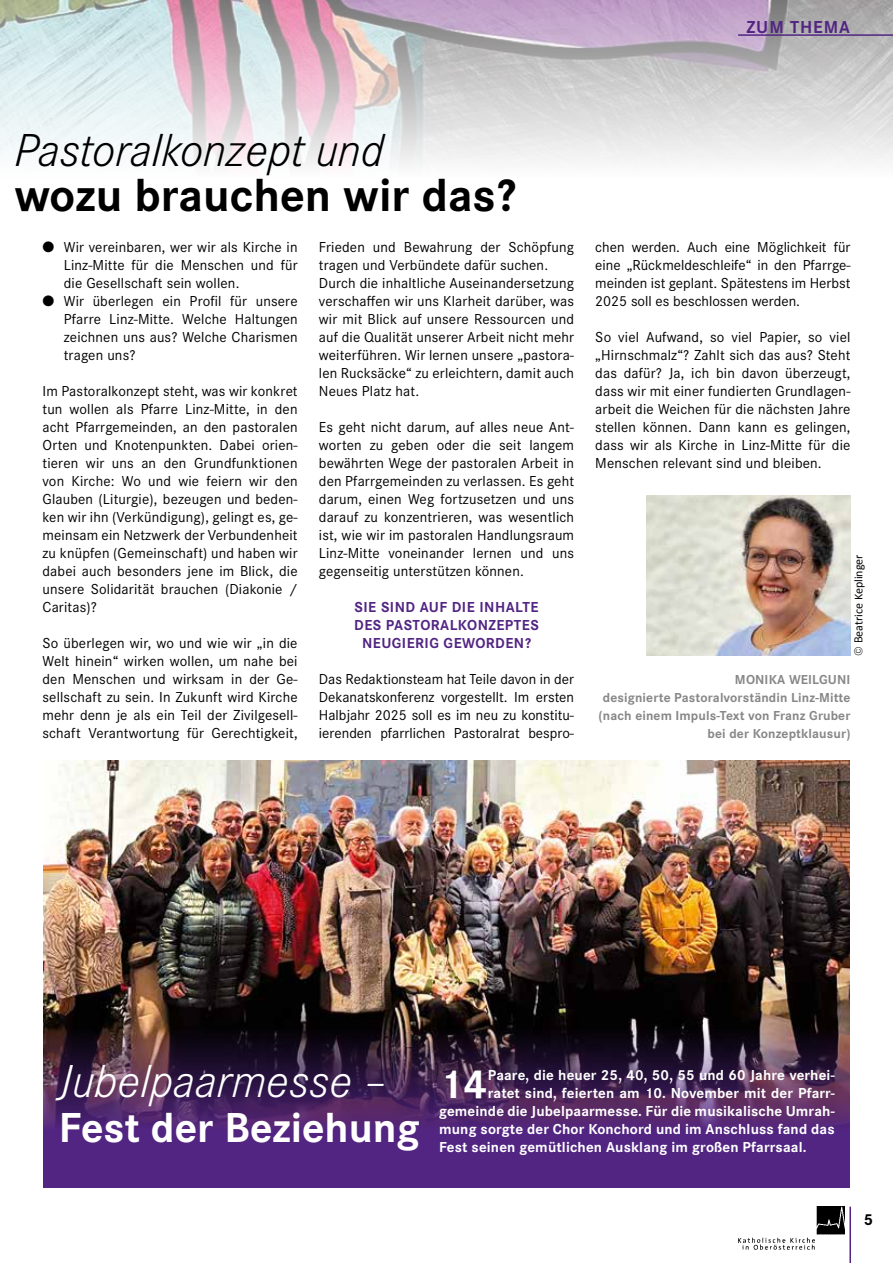
<style>
.page{position:relative;width:893px;height:1263px;background:#fff}
.page>*{position:absolute;margin:0;border:0;box-sizing:border-box;transform-origin:0 0}
.t1{font:700 48px "Corporate S";color:#000}
.t2{font:italic 300 48px "Corporate S";color:#000}
.t3{font:italic 300 48px "Corporate S";color:#fff}
.t4{font:700 43.5px "Corporate S";color:#fff}
.t5{font:700 42px "Corporate S";color:#fff}
.t6{font:700 18px "Corporate S";letter-spacing:.05em;color:#522583}
.t7{font:700 16.5px "Corporate S";color:#000}
.t8{font:15px/18px "Corporate S";letter-spacing:.01em;color:#000;text-align:justify}
.t9{font:700 15px "Corporate S";letter-spacing:.01em;color:#fff}
.t10{font:700 15px/18px "Corporate S";letter-spacing:.03em;color:#522583;text-align:center}
.t11{font:700 13.5px/18px "Corporate S";letter-spacing:.01em;color:#878787;text-align:right}
.t12{font:12px "Calibri";color:#000}
.s1{font-family:"Corporate S";font-weight:300}
.s2{font-family:"Corporate S"}
</style>
<div class="page">
<img style="left:43px;top:760px;width:807px;height:417px">
<svg style="left:43px;top:1027px;width:806px;height:160px;background:#46245e"></svg>
<img style="left:0;top:0;width:893px;height:165px">
<img style="left:738px;top:1206px;width:106px;height:43px">
<hr style="left:849px;top:1206px;width:2px;height:57px;background:#522583">
<hr style="left:738px;top:34px;width:155px;height:2px;background:#522583">
<img style="left:646px;top:496px;width:204px;height:160px">
<p class="t6" style="left:746px;top:15px;width:105px">ZUM THEMA</p>
<h1 class="t2" style="left:14px;top:119px;width:371px">Pastoralkonzept und</h1>
<h1 class="t1" style="left:14px;top:161px;width:503px">wozu brauchen wir das?</h1>
<p class="t8" style="left:64px;top:237px;width:235px;text-indent:-21px">● Wir vereinbaren, wer wir als Kirche in Linz-Mitte für die Menschen und für die Gesellschaft sein wollen.</p>
<p class="t8" style="left:64px;top:291px;width:235px;text-indent:-21px">● Wir überlegen ein Profil für unsere Pfarre Linz-Mitte. Welche Haltungen zeichnen uns aus? Welche Charismen tragen uns?</p>
<p class="t8" style="left:43px;top:381px;width:257px">Im Pastoralkonzept steht, was wir konkret tun wollen als Pfarre Linz-Mitte, in den acht Pfarrgemeinden, an den pastoralen Orten und Knotenpunkten. Dabei orien&shy;tieren wir uns an den Grundfunktionen von Kirche: Wo und wie feiern wir den Glauben (Liturgie), bezeugen und beden&shy;ken wir ihn (Verkündigung), gelingt es, ge&shy;meinsam ein Netzwerk der Verbundenheit zu knüpfen (Gemeinschaft) und haben wir dabei auch besonders jene im Blick, die unsere Solidarität brauchen (Diakonie / Caritas)?</p>
<p class="t8" style="left:43px;top:633px;width:257px">So überlegen wir, wo und wie wir „in die Welt hinein“ wirken wollen, um nahe bei den Menschen und wirksam in der Ge&shy;sellschaft zu sein. In Zukunft wird Kirche mehr denn je als ein Teil der Zivilgesell&shy;schaft Verantwortung für Gerechtigkeit,</p>
<p class="t8" style="left:319px;top:237px;width:257px;text-align:left">Frieden und Bewahrung der Schöpfung tragen und Verbündete dafür suchen.<br>Durch die inhaltliche Auseinandersetzung verschaffen wir uns Klarheit darüber, was wir mit Blick auf unsere Ressourcen und auf die Qualität unserer Arbeit nicht mehr weiterführen. Wir lernen unsere „pastora&shy;len Rucksäcke“ zu erleichtern, damit auch Neues Platz hat.</p>
<p class="t8" style="left:319px;top:417px;width:257px">Es geht nicht darum, auf alles neue Ant&shy;worten zu geben oder die seit langem bewährten Wege der pastoralen Arbeit in den Pfarrgemeinden zu verlassen. Es geht darum, einen Weg fortzusetzen und uns darauf zu konzentrieren, was wesentlich ist, wie wir im pastoralen Handlungsraum Linz-Mitte voneinander lernen und uns gegenseitig unterstützen können.</p>
<p class="t10" style="left:354px;top:598px;width:186px">SIE SIND AUF DIE INHALTE<br>DES PASTORALKONZEPTES<br>NEUGIERIG GEWORDEN?</p>
<p class="t8" style="left:319px;top:669px;width:257px">Das Redaktionsteam hat Teile davon in der Dekanatskonferenz vorgestellt. Im ersten Halbjahr 2025 soll es im neu zu konstitu&shy;ierenden pfarrlichen Pastoralrat bespro-</p>
<p class="t8" style="left:595px;top:237px;width:257px">chen werden. Auch eine Möglichkeit für eine „Rückmeldeschleife“ in den Pfarrge&shy;meinden ist geplant. Spätestens im Herbst 2025 soll es beschlossen werden.</p>
<p class="t8" style="left:595px;top:327px;width:257px">So viel Aufwand, so viel Papier, so viel „Hirnschmalz“? Zahlt sich das aus? Steht das dafür? Ja, ich bin davon überzeugt, dass wir mit einer fundierten Grundlagen&shy;arbeit die Weichen für die nächsten Jahre stellen können. Dann kann es gelingen, dass wir als Kirche in Linz-Mitte für die Menschen relevant sind und bleiben.</p>
<p class="t12" style="left:850px;top:656px;width:103px;rotate:-90deg"><span class="s1">©</span> <span class="s2">B</span>eatrice Keplinger</p>
<p class="t11" style="left:599px;top:670px;width:253px">MONIKA WEILGUNI<br>designierte Pastoralvorständin Linz-Mitte (nach einem Impuls-Text von Franz Gruber bei der Konzeptklausur)</p>
<h1 class="t3" style="left:59px;top:1051px;width:330px">Jubelpaarmesse –</h1>
<h2 class="t4" style="left:59px;top:1097px;width:362px">Fest der Beziehung</h2>
<h3 class="t5" style="left:439px;top:1055px;width:50px">14</h3>
<p class="t9" style="left:488px;top:1065px;width:348px">Paare, die heuer 25, 40, 50, 55 und 60 Jahre verhei-</p>
<p class="t9" style="left:488px;top:1083px;width:348px">ratet sind, feierten am 10. November mit der Pfarr-</p>
<p class="t9" style="left:439px;top:1101px;width:397px">gemeinde die Jubelpaarmesse. Für die musikalische Umrah-</p>
<p class="t9" style="left:439px;top:1119px;width:397px">mung sorgte der Chor Konchord und im Anschluss fand das</p>
<p class="t9" style="left:439px;top:1137px;width:369px">Fest seinen gemütlichen Ausklang im großen Pfarrsaal.</p>
<p class="t7" style="left:864px;top:1208px;width:11px">5</p>
</div>
